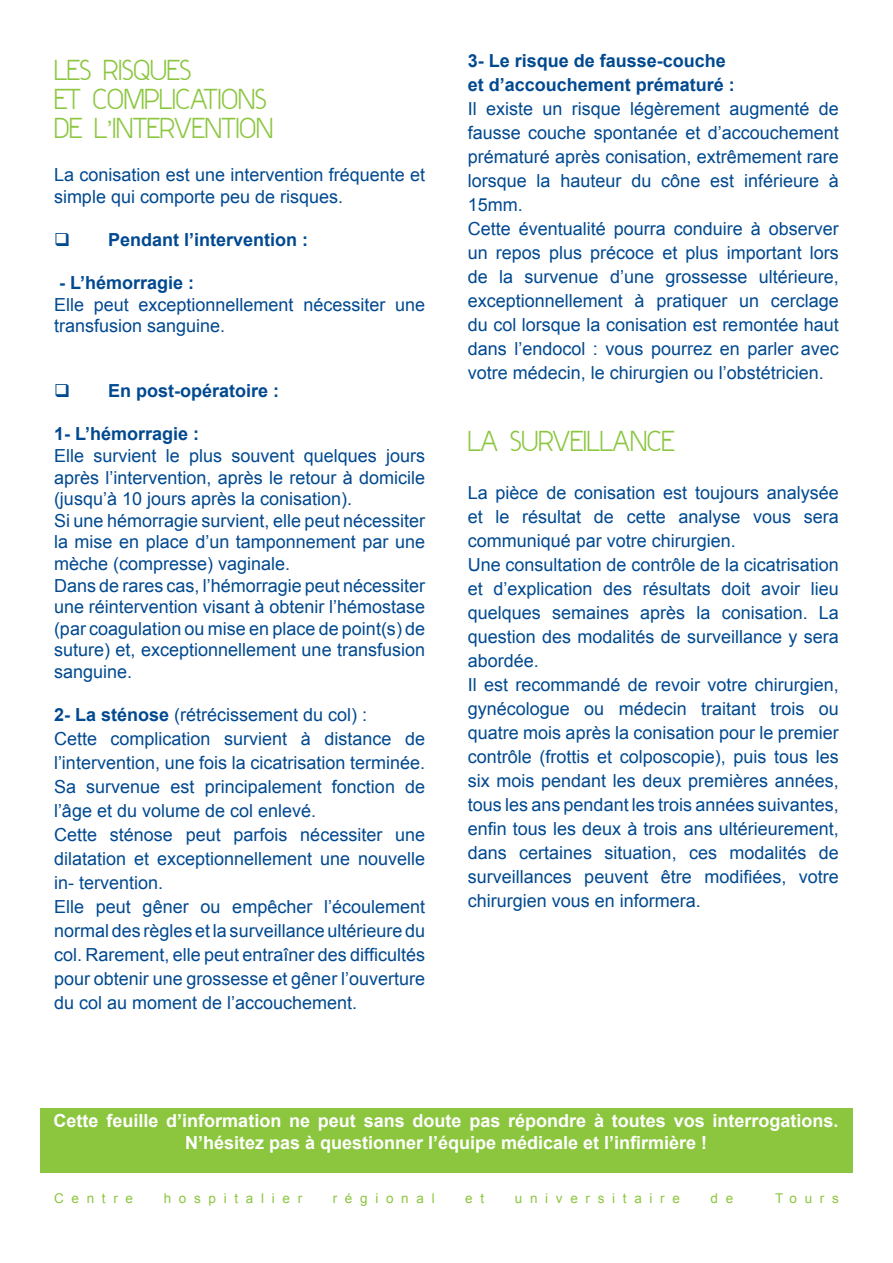
<style>
.page{position:relative;width:893px;height:1263px;background:#fff}
.page>*{position:absolute;margin:0;border:0;box-sizing:border-box;transform-origin:0 0}
.t1{font:24px "Y2 K Neophyte";color:#8bc63e}
.t2{font:18px/24px "Arial";color:#014990;text-align:justify}
.t3{font:700 18px/21.6px "Arial";color:#fff;text-align:center}
.t4{font:700 18px "Arial";color:#014990}
.t5{font:13.5px "Arial";letter-spacing:.57em;color:#8bc63e}
.s1{font-family:"Arial"}
.s2{font-weight:700}
</style>
<div class="page">
<div style="left:41px;top:1108px;width:812px;height:64px;background:#8bc63e"></div>
<p class="t1" style="left:54px;top:54px;width:139px">LES RISQUES</p>
<p class="t1" style="left:54px;top:83px;width:214px">ET COMPLICATIONS</p>
<p class="t1" style="left:54px;top:112px;width:221px">DE L<span class="s1">’</span>INTERVENTION</p>
<p class="t2" style="left:54px;top:164px;width:373px;line-height:21.6px">La conisation est une intervention fréquente et simple qui comporte peu de risques.</p>
<p class="t4" style="left:54px;top:228px;width:256px">❑ Pendant l’intervention :</p>
<p class="t4" style="left:59px;top:271px;width:137px">- L’hémorragie :</p>
<p class="t2" style="left:54px;top:294px;width:373px;line-height:21.6px">Elle peut exceptionnellement nécessiter une transfusion sanguine.</p>
<p class="t4" style="left:54px;top:379px;width:227px">❑ En post-opératoire :</p>
<p class="t4" style="left:54px;top:422px;width:147px">1- L’hémorragie :</p>
<p class="t2" style="left:54px;top:445px;width:373px;line-height:21.6px">Elle survient le plus souvent quelques jours après l’intervention, après le retour à domicile (jusqu’à 10 jours après la conisation).</p>
<p class="t2" style="left:54px;top:510px;width:373px;line-height:21.6px">Si une hémorragie survient, elle peut nécessiter la mise en place d’un tamponnement par une mèche (compresse) vaginale.</p>
<p class="t2" style="left:54px;top:575px;width:373px;line-height:21.6px">Dans de rares cas, l’hémorragie peut nécessiter une réintervention visant à obtenir l’hémostase (par coagulation ou mise en place de point(s) de suture) et, exceptionnellement une transfusion sanguine.</p>
<p class="t2" style="left:54px;top:703px;width:315px"><span class="s2">2- La sténose</span> (rétrécissement du col) :</p>
<p class="t2" style="left:54px;top:727px;width:373px">Cette complication survient à distance de l’intervention, une fois la cicatrisation terminée.<br>Sa survenue est principalement fonction de l’âge et du volume de col enlevé.</p>
<p class="t2" style="left:54px;top:823px;width:373px">Cette sté nose peut parfois nécessiter une dilatation et exceptionnellement une nouvelle in- tervention.</p>
<p class="t2" style="left:54px;top:895px;width:373px">Elle peut gêner ou empêcher l’écoulement normal des règles et la surveillance ultérieure du col. Rarement, elle peut entraîner des difficultés pour obtenir une grossesse et gêner l’ouverture du col au moment de l’accouchement.</p>
<p class="t4" style="left:468px;top:49px;width:260px">3- Le risque de fausse-couche</p>
<p class="t4" style="left:468px;top:73px;width:269px">et d’accouchement prématuré :</p>
<p class="t2" style="left:468px;top:97px;width:373px">Il existe un risque légèrement augmenté de fausse couche spontanée et d’accouchement prématuré après conisation, extrêmement rare lorsque la hauteur du cône est inférieure à 15mm.</p>
<p class="t2" style="left:468px;top:217px;width:373px">Cette éventualité pourra conduire à observer un repos plus précoce et plus important lors de la survenue d’une grossesse ultérieure, exceptionnellement à pratiquer un cerclage du col lorsque la conisation est remontée haut dans l’endocol : vous pourrez en parler avec votre médecin, le chirurgien ou l’obstétricien.</p>
<p class="t1" style="left:468px;top:425px;width:208px">LA SURVEILLANCE</p>
<p class="t2" style="left:468px;top:481px;width:373px">La pièce de conisation est toujours analysée et le résultat de cette analyse vous sera communiqué par votre chirurgien.</p>
<p class="t2" style="left:468px;top:553px;width:373px">Une consultation de contrôle de la cicatrisation et d’explication des résultats doit avoir lieu quelques semaines après la conisation. La question des modalités de surveillance y sera abordée.</p>
<p class="t2" style="left:468px;top:673px;width:373px">Il est recommandé de revoir votre chirurgien, gynécologue ou médecin traitant trois ou quatre mois après la conisation pour le premier contrôle (frottis et colposcopie), puis tous les six mois pendant les deux premières années, tous les ans pendant les trois années suivantes, enfin tous les deux à trois ans ultérieurement, dans certaines situation, ces modalités de surveillances peuvent être modifiées, votre chirurgien vous en informera.</p>
<p class="t3" style="left:54px;top:1111px;width:786px">Cette feuille d’information ne peut sans doute pas répondre à toutes vos interrogations.<br>N’hésitez pas à questionner l’équipe médicale et l’infirmière !</p>
<p class="t5" style="left:54px;top:1189px;width:80px">Centre</p>
<p class="t5" style="left:164px;top:1189px;width:140px">hospitalier</p>
<p class="t5" style="left:333px;top:1189px;width:103px">régional</p>
<p class="t5" style="left:465px;top:1189px;width:20px">e t</p>
<p class="t5" style="left:515px;top:1189px;width:167px">universitaire</p>
<p class="t5" style="left:710px;top:1189px;width:24px">d e</p>
<p class="t5" style="left:775px;top:1189px;width:65px">Tours</p>
</div>
